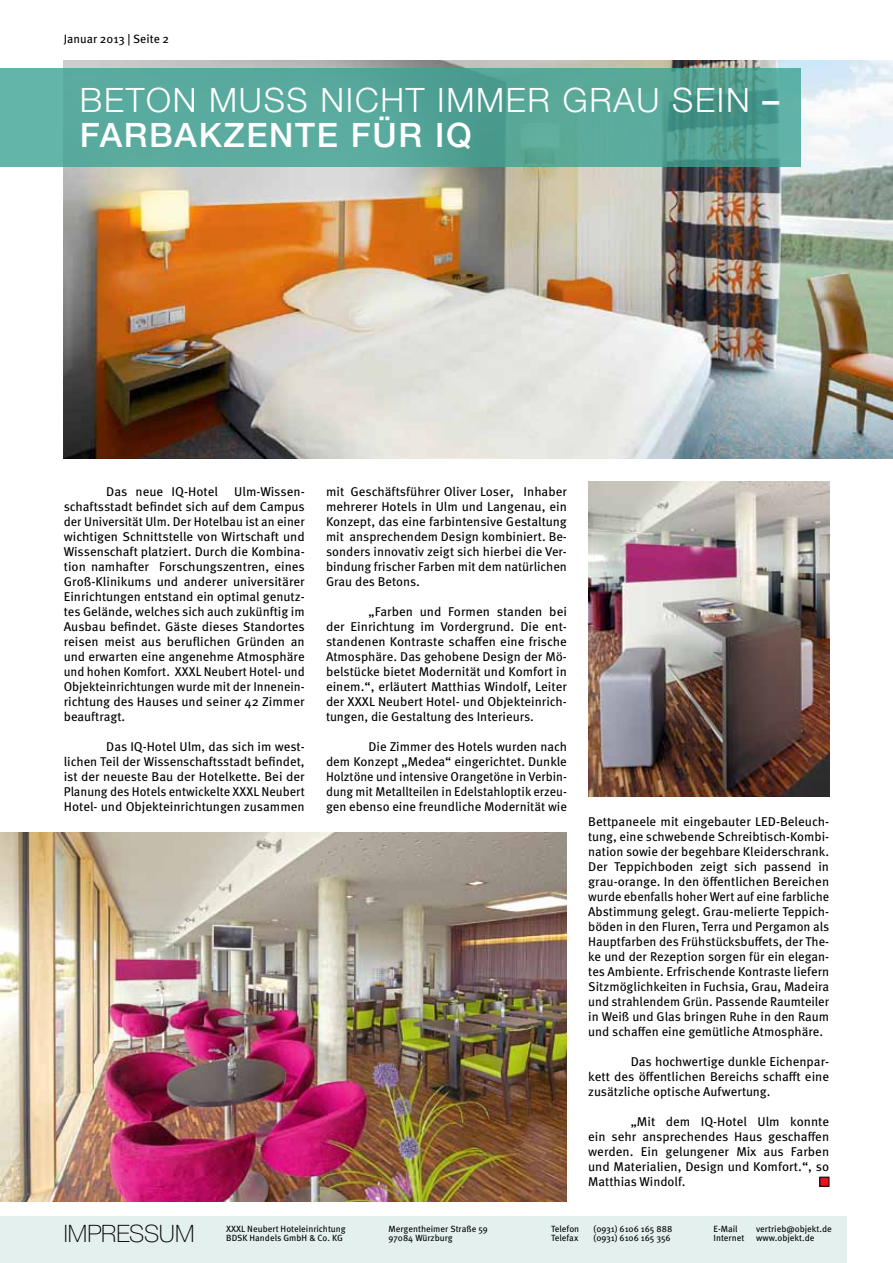
<style>
.page{position:relative;width:893px;height:1263px;background:#fff}
.page>*{position:absolute;margin:0;border:0;box-sizing:border-box;transform-origin:0 0}
.t1{font:300 33.75px/35.1px "Helvetica Neue LT Pro";letter-spacing:.05em;color:#fff}
.t2{font:100 24px "Helvetica Neue LT Pro";letter-spacing:-.005em;color:#000}
.t3{font:12.75px/15px "Meta Pro";color:#000;text-align:justify}
.t4{font:12px "Meta Pro";color:#000}
.t5{font:9px/9px "Meta Pro";color:#000}
.s1{font-weight:500}
</style>
<div class="page">
<div style="left:0;top:1216px;width:846px;height:47px;background:#e3f0ee"></div>
<img style="left:64px;top:61px;width:829px;height:398px">
<img style="left:0;top:832px;width:567px;height:369px">
<svg style="left:0;top:68px;width:800px;height:98px;background:#57a79a"></svg>
<img style="left:588px;top:481px;width:241px;height:315px">
<div style="left:820px;top:1177px;width:9px;height:9px;background:#ed111c"></div>
<p class="t4" style="left:64px;top:31px;width:107px">Januar 2013 | Seite 2</p>
<h1 class="t1" style="left:80px;top:82px;width:701px">BETON MUSS NICHT IMMER GRAU SEIN <span class="s1">–<br>FARBAKZENTE FÜR IQ</span></h1>
<p class="t3" style="left:64px;top:484px;width:243px;text-indent:170px">Ulm-Wissen&shy;schaftsstadt befindet sich auf dem Campus der Universität Ulm. Der Hotelbau ist an einer wichtigen Schnittstelle von Wirtschaft und Wissenschaft platziert. Durch die Kombina&shy;tion namhafter Forschungszentren, eines Groß-Klinikums und anderer universitärer Einrichtungen entstand ein optimal genutz&shy;tes Gelände, welches sich auch zukünftig im Ausbau befindet. Gäste dieses Standortes reisen meist aus beruflichen Gründen an und erwarten eine angenehme Atmosphäre und hohen Komfort. XXXL Neubert Hotel- und Objekteinrichtungen wurde mit der Innenein&shy;richtung des Hauses und seiner 42 Zimmer beauftragt.</p>
<p class="t3" style="left:64px;top:739px;width:243px;text-indent:43px">Das IQ-Hotel Ulm, das sich im west&shy;lichen Teil der Wissenschaftsstadt befindet, ist der neueste Bau der Hotelkette. Bei der Planung des Hotels entwickelte XXXL Neubert Hotel- und Objekteinrichtungen zusammen</p>
<p class="t3" style="left:106px;top:484px;width:113px">Das neue IQ-Hotel</p>
<p class="t3" style="left:326px;top:484px;width:242px">mit Geschäftsführer Oliver Loser, Inhaber mehrerer Hotels in Ulm und Langenau, ein Konzept, das eine farbintensive Gestaltung mit ansprechendem Design kombiniert. Be&shy;sonders innovativ zeigt sich hierbei die Ver&shy;bindung frischer Farben mit dem natürlichen Grau des Betons.</p>
<p class="t3" style="left:326px;top:604px;width:242px;text-indent:43px">„Farben und Formen standen bei der Einrichtung im Vordergrund. Die ent&shy;standenen Kontraste schaffen eine frische Atmosphäre. Das gehobene Design der Mö&shy;belstücke bietet Modernität und Komfort in einem.“, erläutert Matthias Windolf, Leiter der XXXL Neubert Hotel- und Objekteinrich&shy;tungen, die Gestaltung des Interieurs.</p>
<p class="t3" style="left:326px;top:739px;width:242px;text-indent:43px">Die Zimmer des Hotels wurden nach dem Konzept „Medea“ eingerichtet. Dunkle Holztöne und intensive Orangetöne in Verbin&shy;dung mit Metallteilen in Edelstahloptik erzeu&shy;gen ebenso eine freundliche Modernität wie</p>
<p class="t3" style="left:588px;top:814px;width:243px">Bettpaneele mit eingebauter LED-Beleuch&shy;tung, eine schwebende Schreibtisch-Kombi&shy;nation sowie der begehbare Kleiderschrank.<br>Der Teppichboden zeigt sich passend in grau-orange. In den öffentlichen Bereichen wurde ebenfalls hoher Wert auf eine farbliche Abstimmung gelegt. Grau-melierte Teppich&shy;böden in den Fluren, Terra und Pergamon als Hauptfarben des Frühstücksbuffets, der The&shy;ke und der Rezeption sorgen für ein elegan&shy;tes Ambiente. Erfrischende Kontraste liefern Sitzmöglichkeiten in Fuchsia, Grau, Madeira und strahlendem Grün. Passende Raumteiler in Weiß und Glas bringen Ruhe in den Raum und schaffen eine gemütliche Atmosphäre.</p>
<p class="t3" style="left:588px;top:1054px;width:242px;text-indent:43px">Das hochwertige dunkle Eichenpar&shy;kett des öffentlichen Bereichs schafft eine zusätzliche optische Aufwertung.</p>
<p class="t3" style="left:588px;top:1114px;width:242px;text-indent:43px">„Mit dem IQ-Hotel Ulm konnte ein sehr ansprechendes Haus geschaffen werden. Ein gelungener Mix aus Farben und Materialien, Design und Komfort.“, so Matthias Windolf.</p>
<h2 class="t2" style="left:64px;top:1219px;width:132px">IMPRESSUM</h2>
<p class="t5" style="left:226px;top:1224px;width:121px">XXXL Neubert Hoteleinrichtung<br>BDSK Handels GmbH &amp; Co. KG</p>
<p class="t5" style="left:389px;top:1224px;width:101px">Mergentheimer Straße 59<br>97084 Würzburg</p>
<p class="t5" style="left:551px;top:1224px;width:30px">Telefon</p>
<p class="t5" style="left:594px;top:1224px;width:80px">(0931) 6106 165 888</p>
<p class="t5" style="left:551px;top:1233px;width:29px">Telefax</p>
<p class="t5" style="left:594px;top:1233px;width:79px">(0931) 6106 165 356</p>
<p class="t5" style="left:713px;top:1224px;width:26px">E-Mail</p>
<p class="t5" style="left:756px;top:1224px;width:77px">vertrieb@objekt.de</p>
<p class="t5" style="left:713px;top:1233px;width:32px">Internet</p>
<p class="t5" style="left:756px;top:1233px;width:60px">www.objekt.de</p>
</div>
